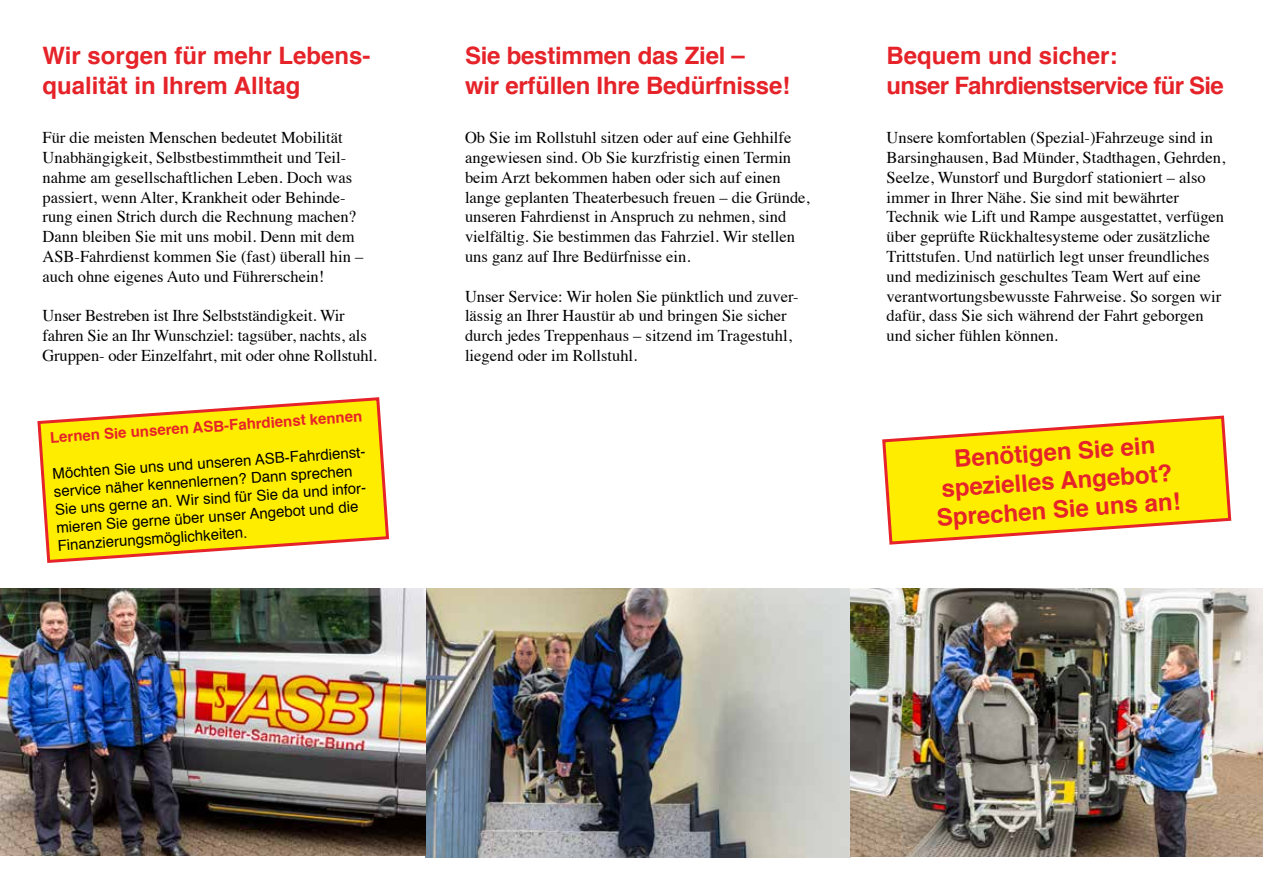
<style>
.page{position:relative;width:1263px;height:893px;background:#fff}
.page>*{position:absolute;margin:0;border:0;box-sizing:border-box;transform-origin:0 0}
.t1{font:700 24px/29.7px "Helvetica";letter-spacing:-.01em;color:#e52329}
.t2{font:700 24px/29.7px "Helvetica";letter-spacing:-.03em;color:#e52329}
.t3{font:16.5px/19.8px "Times";color:#000}
.t4{font:15px/18px "Helvetica";color:#000}
.t5{font:700 15px "Helvetica";color:#e52329}
</style>
<div class="page">
<img style="left:0;top:589px;width:1263px;height:268px">
<svg style="left:882px;top:415px;width:350px;height:130px"></svg>
<svg style="left:37px;top:397px;width:353px;height:166px"></svg>
<h1 class="t1" style="left:43px;top:41px;width:328px">Wir sorgen für mehr Lebens&shy;qualität in Ihrem Alltag</h1>
<p class="t3" style="left:43px;top:126px;width:322px">Für die meisten Menschen bedeutet Mobilität Unabhängigkeit, Selbstbestimmtheit und Teil&shy;nahme am gesellschaftlichen Leben. Doch was passiert, wenn Alter, Krankheit oder Behinde&shy;rung einen Strich durch die Rechnung machen?<br>Dann bleiben Sie mit uns mobil. Denn mit dem ASB-Fahrdienst kommen Sie (fast) überall hin – auch ohne eigenes Auto und Führerschein!</p>
<p class="t3" style="left:43px;top:304px;width:336px">Unser Bestreben ist Ihre Selbstständigkeit. Wir fahren Sie an Ihr Wunschziel: tagsüber, nachts, als<br>Gruppen- oder Einzelfahrt, mit oder ohne Rollstuhl.</p>
<p class="t5" style="left:49px;top:426px;width:314px;rotate:-4deg">Lernen Sie unseren ASB-Fahrdienst kennen</p>
<p class="t4" style="left:52px;top:465px;width:318px;rotate:-4deg">Möchten Sie uns und unseren ASB-Fahrdienst&shy;service näher kennenlernen? Dann sprechen Sie uns gerne an. Wir sind für Sie da und infor&shy;mieren Sie gerne über unser Angebot und die Finanzierungsmöglichkeiten.</p>
<h1 class="t1" style="left:465px;top:41px;width:327px">Sie bestimmen das Ziel –<br>wir erfüllen Ihre Bedürfnisse!</h1>
<p class="t3" style="left:465px;top:126px;width:346px">Ob Sie im Rollstuhl sitzen oder auf eine Gehhilfe angewiesen sind. Ob Sie kurzfristig einen Termin beim Arzt bekommen haben oder sich auf einen lange geplanten Theaterbesuch freuen – die Gründe, unseren Fahrdienst in Anspruch zu nehmen, sind vielfältig. Sie bestimmen das Fahrziel. Wir stellen uns ganz auf Ihre Bedürfnisse ein.</p>
<p class="t3" style="left:465px;top:285px;width:335px">Unser Service: Wir holen Sie pünktlich und zuver&shy;lässig an Ihrer Haustür ab und bringen Sie sicher durch jedes Treppenhaus – sitzend im Tragestuhl, liegend oder im Rollstuhl.</p>
<h1 class="t2" style="left:887px;top:41px;width:339px">Bequem und sicher:<br>unser Fahrdienstservice für Sie</h1>
<p class="t3" style="left:887px;top:126px;width:340px">Unsere komfortablen (Spezial-)Fahrzeuge sind in Barsinghausen, Bad Münder, Stadthagen, Gehrden, Seelze, Wunstorf und Burgdorf stationiert – also immer in Ihrer Nähe. Sie sind mit bewährter Technik wie Lift und Rampe ausgestattet, verfügen über geprüfte Rückhaltesysteme oder zusätzliche Trittstufen. Und natürlich legt unser freundliches und medizinisch geschultes Team Wert auf eine verantwortungsbewusste Fahrweise. So sorgen wir dafür, dass Sie sich während der Fahrt geborgen und sicher fühlen können.</p>
<h1 class="t1" style="left:932px;top:446px;width:246px;line-height:28.8px;text-align:center;rotate:-4deg">Benötigen Sie ein spezielles Angebot?<br>Sprechen Sie uns an!</h1>
</div>
